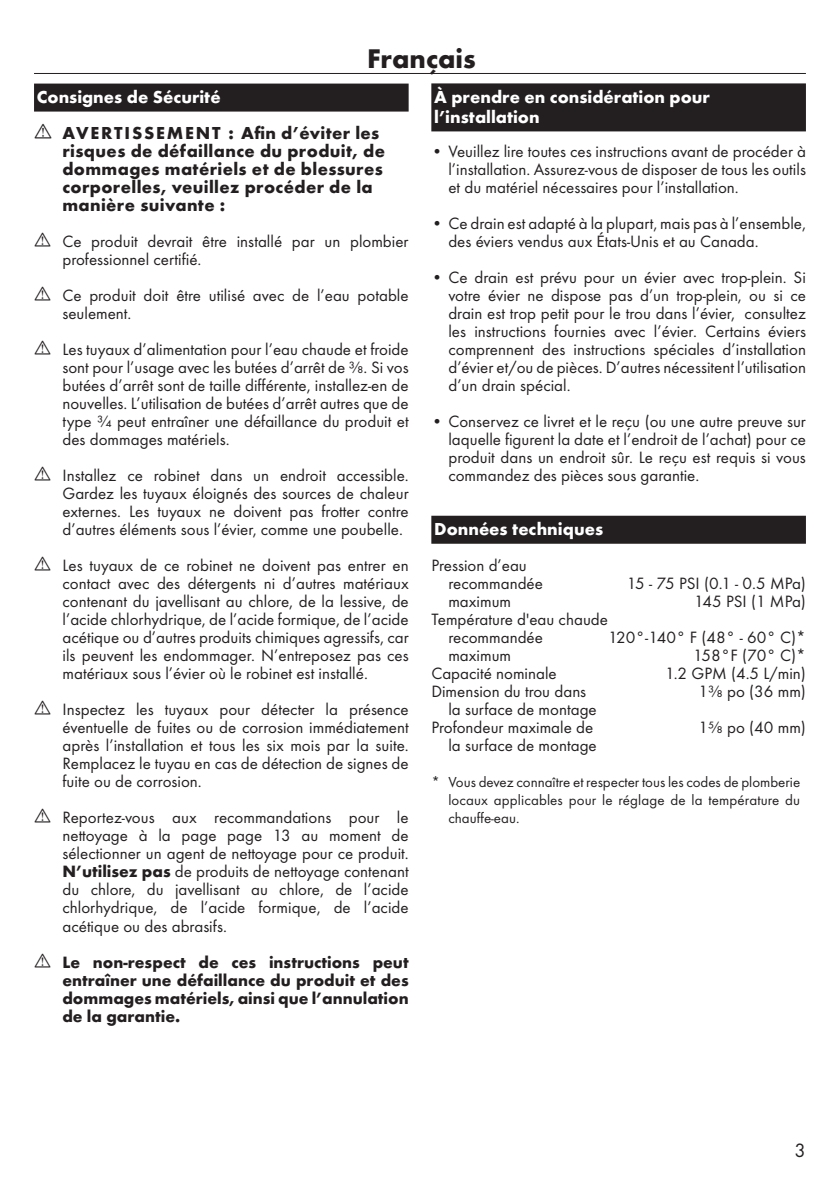
<style>
.page{position:relative;width:840px;height:1191px;background:#fff}
.page>*{position:absolute;margin:0;border:0;box-sizing:border-box;transform-origin:0 0}
.t1{font:700 28px "Futura TOT";color:#231f20}
.t2{font:20px "Futura TOT Boo";color:#231f20}
.t3{font:700 18px/18px "Futura TOT";letter-spacing:.02em;color:#231f20}
.t4{font:700 18px/20px "Futura TOT";color:#fff}
.t5{font:17px/18px "Futura TOT Boo";color:#231f20;text-align:justify}
.t6{font:700 17px/18px "Futura TOT";color:#231f20;text-align:justify}
.t7{font:15px/18px "Futura TOT Boo";letter-spacing:.01em;color:#231f20;text-align:justify}
.s1{font-family:"Futura TOT";font-weight:700}
</style>
<div class="page">
<hr style="left:34px;top:73px;width:771px;height:1px;background:#231f20">
<div style="left:431px;top:516px;width:374px;height:28px;background:#231f20"></div>
<div style="left:431px;top:83px;width:374px;height:48px;background:#231f20"></div>
<div style="left:34px;top:84px;width:374px;height:28px;background:#231f20"></div>
<h1 class="t1" style="left:367px;top:41px;width:110px">Français</h1>
<p class="t4" style="left:37px;top:87px;width:185px">Consignes de Sécurité</p>
<p class="t3" style="left:62px;top:124px;width:324px">AVERTISSEMENT : Afin d’éviter les risques de défaillance du produit, de dommages matériels et de blessures corporelles, veuillez procéder de la manière suivante :</p>
<p class="t5" style="left:62px;top:232px;width:347px">Ce produit devrait être installé par un plombier professionnel certifié.</p>
<p class="t5" style="left:62px;top:286px;width:347px">Ce produit doit être utilisé avec de l’eau potable seulement.</p>
<p class="t5" style="left:62px;top:340px;width:347px">Les tuyaux d’alimentation pour l’eau chaude et froide sont pour l’usage avec les butées d’arrêt de ⅜. Si vos butées d’arrêt sont de taille différente, installez-en de nouvelles. L’utilisation de butées d’arrêt autres que de type ¾ peut entraîner une défaillance du produit et des dommages matériels.</p>
<p class="t5" style="left:62px;top:466px;width:347px">Installez ce robinet dans un endroit accessible.<br>Gardez les tuyaux éloignés des sources de chaleur externes. Les tuyaux ne doivent pas frotter contre d’autres éléments sous l’évier, comme une poubelle.</p>
<p class="t5" style="left:62px;top:556px;width:347px">Les tuyaux de ce robinet ne doivent pas entrer en contact avec des détergents ni d’autres matériaux contenant du javellisant au chlore, de la lessive, de l’acide chlorhydrique, de l’acide formique, de l’acide acétique ou d’autres produits chimiques agressifs, car ils peuvent les endommager. N’entreposez pas ces matériaux sous l’évier où le robinet est installé.</p>
<p class="t5" style="left:62px;top:700px;width:347px">Inspectez les tuyaux pour détecter la présence éventuelle de fuites ou de corrosion immédiatement après l’installation et tous les six mois par la suite.<br>Remplacez le tuyau en cas de détection de signes de fuite ou de corrosion.</p>
<p class="t5" style="left:62px;top:808px;width:347px">Reportez-vous aux recommandations pour le nettoyage à la page page 13 au moment de sélectionner un agent de nettoyage pour ce produit.<br><span class="s1">N’utilisez pas</span> de produits de nettoyage contenant du chlore, du javellisant au chlore, de l’acide chlorhydrique, de l’acide formique, de l’acide acétique ou des abrasifs.</p>
<p class="t6" style="left:62px;top:952px;width:347px">Le non-respect de ces instructions peut entraîner une défaillance du produit et des dommages matériels, ainsi que l’annulation de la garantie.</p>
<p class="t4" style="left:434px;top:87px;width:277px">À prendre en considération pour l’installation</p>
<p class="t5" style="left:448px;top:142px;width:359px;text-indent:-17px">• Veuillez lire toutes ces instructions avant de procéder à l’installation. Assurez-vous de disposer de tous les outils et du matériel nécessaires pour l’installation.</p>
<p class="t5" style="left:448px;top:214px;width:359px;text-indent:-17px">• Ce drain est adapté à la plupart, mais pas à l’ensemble, des éviers vendus aux États-Unis et au Canada.</p>
<p class="t5" style="left:448px;top:268px;width:359px;text-indent:-17px">• Ce drain est prévu pour un évier avec trop-plein. Si votre évier ne dispose pas d’un trop-plein, ou si ce drain est trop petit pour le trou dans l’évier, consultez les instructions fournies avec l’évier. Certains éviers comprennent des instructions spéciales d’installation d’évier et/ou de pièces. D’autres nécessitent l’utilisation d’un drain spécial.</p>
<p class="t5" style="left:448px;top:412px;width:359px;text-indent:-17px">• Conservez ce livret et le reçu (ou une autre preuve sur laquelle figurent la date et l’endroit de l’achat) pour ce produit dans un endroit sûr. Le reçu est requis si vous commandez des pièces sous garantie.</p>
<p class="t4" style="left:434px;top:519px;width:170px">Données techniques</p>
<p class="t5" style="left:448px;top:556px;width:96px;text-indent:-17px">Pression d’eau recommandée</p>
<p class="t5" style="left:626px;top:574px;width:180px">15 - 75 PSI (0.1 - 0.5 MPa)</p>
<p class="t5" style="left:448px;top:592px;width:64px">maximum</p>
<p class="t5" style="left:693px;top:592px;width:113px">145 PSI (1 MPa)</p>
<p class="t5" style="left:448px;top:610px;width:161px;text-indent:-17px">Température d'eau chaude recommandée</p>
<p class="t5" style="left:607px;top:628px;width:199px">120°-140° F (48° - 60° C)*</p>
<p class="t5" style="left:448px;top:646px;width:64px">maximum</p>
<p class="t5" style="left:692px;top:646px;width:114px">158°F (70° C)*</p>
<p class="t5" style="left:431px;top:664px;width:127px">Capacité nominale</p>
<p class="t5" style="left:664px;top:664px;width:142px">1.2 GPM (4.5 L/min)</p>
<p class="t5" style="left:431px;top:682px;width:156px">Dimension du trou dans</p>
<p class="t5" style="left:698px;top:682px;width:109px">1⅜ po (36 mm)</p>
<p class="t5" style="left:431px;top:700px;width:167px;text-align:right">la surface de montage<br>Profondeur maximale de</p>
<p class="t5" style="left:698px;top:718px;width:109px">15/8 po (40 mm)</p>
<p class="t5" style="left:448px;top:736px;width:150px">la surface de montage</p>
<p class="t7" style="left:448px;top:773px;width:353px;text-indent:-17px">* Vous devez connaître et respecter tous les codes de plomberie locaux applicables pour le réglage de la température du chauffe-eau.</p>
<p class="t2" style="left:794px;top:1138px;width:13px">3</p>
</div>
